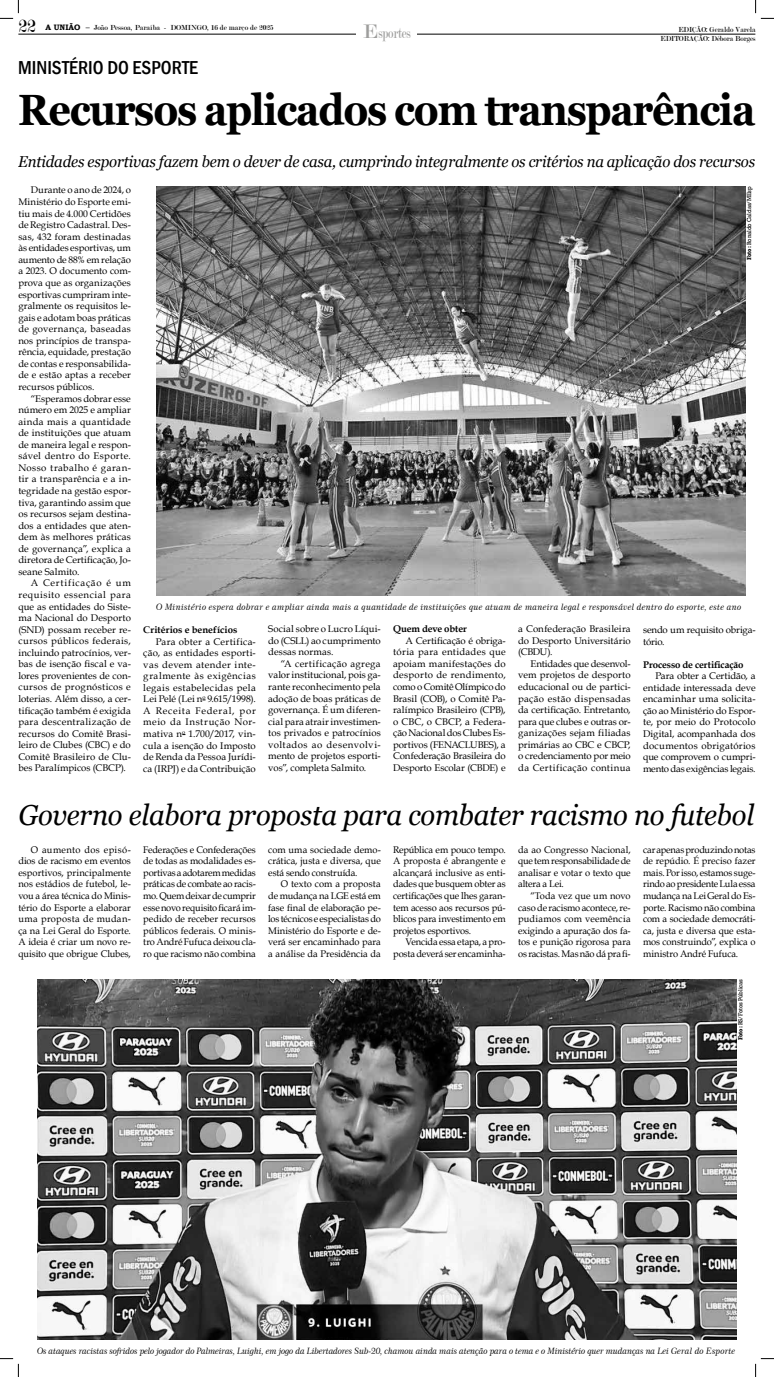
<style>
.page{position:relative;width:774px;height:1377px;background:#fff}
.page>*{position:absolute;margin:0;border:0;box-sizing:border-box;transform-origin:0 0}
.t1{font:700 43.75px "Georgia";letter-spacing:-.03em;color:#000;scale:.9 1}
.t2{font:italic 28.88px "Georgia";letter-spacing:-.01em;color:#000;scale:.95 1}
.t3{font:21px "Modern";color:#9d9d9c}
.t4{font:500 condensed 19.25px "Franklin Gothic";color:#000}
.t5{font:19.25px "Modern";color:#000}
.t6{font:italic 15.75px "Georgia";letter-spacing:-.01em;color:#000;scale:.95 1}
.t7{font:15.75px "Modern";color:#9d9d9c;scale:.75 1}
.t8{font:9.62px/11.5px "Book Antiqua";letter-spacing:-.005em;color:#000;text-align:justify}
.t9{font:700 9.62px "Book Antiqua";letter-spacing:-.005em;color:#000}
.t10{font:8.75px "Century 751 BT Italic B";letter-spacing:-.025em;color:#000}
.t11{font:8.75px "Century 751 BT Italic B";letter-spacing:.01em;color:#000}
.t12{font:7.88px "Modern";color:#000}
.t13{font:7.88px "Modern";color:#000;scale:.95 1}
.t14{font:6.12px "Rockwell";letter-spacing:-.01em;color:#000;scale:.95 1}
.s1{font-family:"Bookman Old Style";font-weight:700}
.s2{font-family:"Bookman Old Style"}
.s3{font-weight:700}
</style>
<div class="page">
<hr style="left:18px;top:34px;width:737px;height:1px;background:#000">
<hr style="left:356px;top:32px;width:60px;height:4px;background:#fff">
<img style="left:156px;top:186px;width:589px;height:409px">
<img style="left:37px;top:979px;width:699px;height:360px">
<svg style="left:0;top:0;width:19px;height:19px"></svg>
<svg style="left:0;top:1358px;width:19px;height:18px"></svg>
<svg style="left:755px;top:0;width:18px;height:19px"></svg>
<svg style="left:755px;top:1358px;width:18px;height:18px"></svg>
<h3 class="t5" style="left:18px;top:16px;width:19px">22</h3>
<p class="t12" style="left:45px;top:24px;width:229px"><span class="s1">A UNIÃO</span> <span class="s2">–</span> João Pessoa, Paraíba - DOMINGO, 16 de março de 2025</p>
<p class="t13" style="left:678px;top:25px;width:83px">EDIÇÃO: Geraldo Varela</p>
<h3 class="t3" style="left:363px;top:21px;width:16px">E</h3>
<h3 class="t7" style="left:378px;top:26px;width:45px">sportes</h3>
<p class="t13" style="left:660px;top:35px;width:101px">EDITORAÇÃO: Débora Borges</p>
<h3 class="t4" style="left:18px;top:55px;width:181px">MINISTÉRIO DO ESPORTE</h3>
<h1 class="t1" style="left:18px;top:82px;width:820px">Recursos aplicados com transparência</h1>
<h3 class="t6" style="left:18px;top:152px;width:777px">Entidades esportivas fazem bem o dever de casa, cumprindo integralmente os critérios na aplicação dos recursos</h3>
<p class="t8" style="left:18px;top:184px;width:114px;text-indent:12px">Durante o ano de 2024, o Ministério do Esporte emi&shy;tiu mais de 4.000 Certidões de Registro Cadastral. Des&shy;sas, 432 foram destinadas às entidades esportivas, um aumento de 88% em relação a 2023. O documento com&shy;prova que as organizações esportivas cumpriram inte&shy;gralmente os requisitos le&shy;gais e adotam boas práticas de governança, baseadas nos princípios de transpa&shy;rência, equidade, prestação de contas e responsabilida&shy;de e estão aptas a receber recursos públicos.</p>
<p class="t8" style="left:18px;top:392px;width:114px;text-indent:12px">“Esperamos dobrar esse número em 2025 e ampliar ainda mais a quantidade de instituições que atuam de maneira legal e respon&shy;sável dentro do Esporte.<br>Nosso trabalho é garan&shy;tir a transparência e a in&shy;tegridade na gestão espor&shy;tiva, garantindo assim que os recursos sejam destina&shy;dos a entidades que aten&shy;dem às melhores práticas de governança”, explica a diretora de Certificação, Jo&shy;seane Salmito.</p>
<p class="t8" style="left:18px;top:577px;width:114px;text-indent:12px">A Certificação é um requisito essencial para que as entidades do Siste&shy;ma Nacional do Desporto (SND) possam receber re&shy;cursos públicos federais, incluindo patrocínios, ver&shy;bas de isenção fiscal e va&shy;lores provenientes de con&shy;cursos de prognósticos e loterias. Além disso, a cer&shy;tificação também é exigida para descentralização de recursos do Comitê Brasi&shy;leiro de Clubes (CBC) e do Comitê Brasileiro de Clu&shy;bes Paralímpicos (CBCP).</p>
<p class="t14" style="left:745px;top:260px;width:79px;rotate:-90deg"><span class="s3">Foto:</span> Ronaldo Caldas/MEsp</p>
<p class="t11" style="left:156px;top:601px;width:586px">O Ministério espera dobrar e ampliar ainda mais a quantidade de instituições que atuam de maneira legal e responsável dentro do esporte, este ano</p>
<p class="t9" style="left:143px;top:623px;width:96px">Critérios e benefícios</p>
<p class="t8" style="left:143px;top:635px;width:114px;text-indent:12px">Para obter a Certifica&shy;ção, as entidades esporti&shy;vas devem atender inte&shy;gralmente às exigências legais estabelecidas pela Lei Pelé (Lei n<sup>o</sup> 9.615/1998).<br>A Receita Federal, por meio da Instrução Nor&shy;mativa n<sup>o</sup> 1.700/2017, vin&shy;cula a isenção do Imposto de Renda da Pessoa Jurídi&shy;ca (IRPJ) e da Contribuição</p>
<p class="t8" style="left:268px;top:623px;width:114px">Social sobre o Lucro Líqui&shy;do (CSLL) ao cumprimento dessas normas.</p>
<p class="t8" style="left:268px;top:657px;width:114px;text-indent:12px">“A certificação agrega valor institucional, pois ga&shy;rante reconhecimento pela adoção de boas práticas de governança. É um diferen&shy;cial para atrair investimen&shy;tos privados e patrocínios voltados ao desenvolvi&shy;mento de projetos esporti&shy;vos”, completa Salmito.</p>
<p class="t9" style="left:393px;top:622px;width:75px">Quem deve obter</p>
<p class="t8" style="left:393px;top:634px;width:114px;text-indent:12px">A Certificação é obriga&shy;tória para entidades que apoiam manifestações do desporto de rendimento, como o Comitê Olímpico do Brasil (COB), o Comitê Pa&shy;ralímpico Brasileiro (CPB), o CBC, o CBCP, a Federa&shy;ção Nacional dos Clubes Es&shy;portivos (FENACLUBES), a Confederação Brasileira do Desporto Escolar (CBDE) e</p>
<p class="t8" style="left:518px;top:623px;width:114px">a Confederação Brasileira do Desporto Universitário (CBDU).</p>
<p class="t8" style="left:518px;top:657px;width:114px;text-indent:12px">Entidades que desenvol&shy;vem projetos de desporto educacional ou de partici&shy;pação estão dispensadas da certificação. Entretanto, para que clubes e outras or&shy;ganizações sejam filiadas primárias ao CBC e CBCP, o credenciamento por meio da Certificação continua</p>
<p class="t8" style="left:643px;top:623px;width:114px">sendo um requisito obriga&shy;tório.</p>
<p class="t9" style="left:643px;top:657px;width:102px">Processo de certificação</p>
<p class="t8" style="left:643px;top:670px;width:114px;text-indent:12px">Para obter a Certidão, a entidade interessada deve encaminhar uma solicita&shy;ção ao Ministério do Espor&shy;te, por meio do Protocolo Digital, acompanhada dos documentos obrigatórios que comprovem o cumpri&shy;mento das exigências legais.</p>
<h2 class="t2" style="left:18px;top:797px;width:775px">Governo elabora proposta para combater racismo no futebol</h2>
<p class="t8" style="left:18px;top:843px;width:114px;text-indent:12px">O aumento dos episó&shy;dios de racismo em eventos esportivos, principalmente nos estádios de futebol, le&shy;vou a área técnica do Minis&shy;tério do Esporte a elaborar uma proposta de mudan&shy;ça na Lei Geral do Esporte.<br>A ideia é criar um novo re&shy;quisito que obrigue Clubes,</p>
<p class="t8" style="left:143px;top:843px;width:114px">Federações e Confederações de todas as modalidades es&shy;portivas a adotarem medidas práticas de combate ao racis&shy;mo. Quem deixar de cumprir esse novo requisito ficará im&shy;pedido de receber recursos públicos federais. O minis&shy;tro André Fufuca deixou cla&shy;ro que racismo não combina</p>
<p class="t8" style="left:268px;top:843px;width:114px">com uma sociedade demo&shy;crática, justa e diversa, que está sendo construída.</p>
<p class="t8" style="left:268px;top:878px;width:114px;text-indent:12px">O texto com a proposta de mudança na LGE está em fase final de elaboração pe&shy;los técnicos e especialistas do Ministério do Esporte e de&shy;verá ser encaminhado para a análise da Presidência da</p>
<p class="t8" style="left:393px;top:843px;width:114px">República em pouco tempo.<br>A proposta é abrangente e alcançará inclusive as enti&shy;dades que busquem obter as certificações que lhes garan&shy;tem acesso aos recursos pú&shy;blicos para investimento em projetos esportivos.</p>
<p class="t8" style="left:393px;top:935px;width:114px;text-align:right">Vencida essa etapa, a pro&shy;posta deverá ser encaminha-</p>
<p class="t8" style="left:518px;top:843px;width:114px">da ao Congresso Nacional, que tem responsabilidade de analisar e votar o texto que altera a Lei.</p>
<p class="t8" style="left:518px;top:889px;width:114px;text-indent:12px">“Toda vez que um novo caso de racismo acontece, re&shy;pudiamos com veemência exigindo a apuração dos fa&shy;tos e punição rigorosa para os racistas. Mas não dá pra fi-</p>
<p class="t8" style="left:643px;top:843px;width:114px">car apenas produzindo notas de repúdio. É preciso fazer mais. Por isso, estamos suge&shy;rindo ao presidente Lula essa mudança na Lei Geral do Es&shy;porte. Racismo não combina com a sociedade democráti&shy;ca, justa e diversa que esta&shy;mos construindo”, explica o ministro André Fufuca.</p>
<p class="t14" style="left:736px;top:1039px;width:66px;rotate:-90deg"><span class="s3">Foto:</span> RS/Fotos Públicas</p>
<p class="t10" style="left:37px;top:1344px;width:699px">Os ataques racistas sofridos pelo jogador do Palmeiras, Luighi, em jogo da Libertadores Sub-20, chamou ainda mais atenção para o tema e o Ministério quer mudanças na Lei Geral do Esporte</p>
</div>
